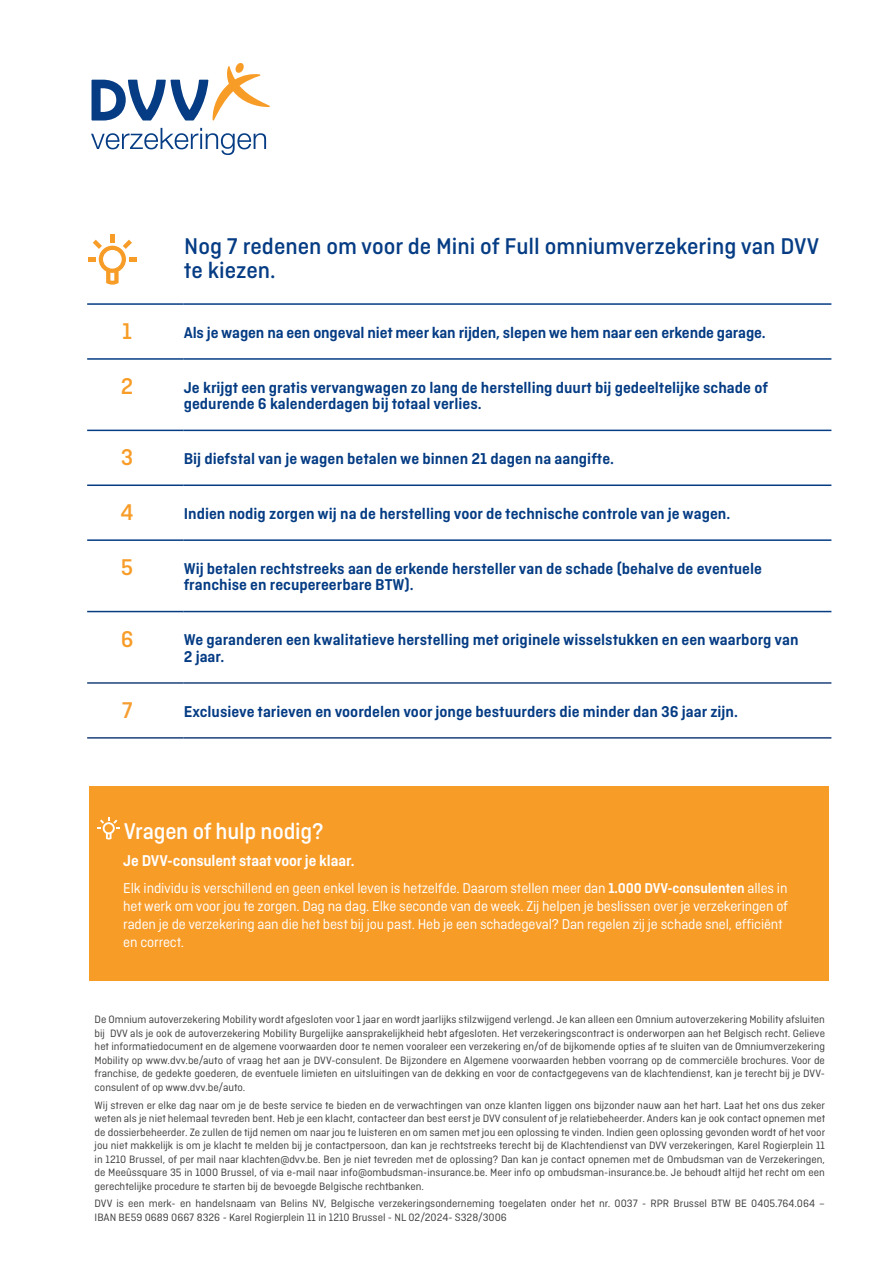
<style>
.page{position:relative;width:893px;height:1263px;background:#fff}
.page>*{position:absolute;margin:0;border:0;box-sizing:border-box;transform-origin:0 0}
.TITEL_BLAUW{font:500 24px/24px "Ciutadella";color:#053c84}
.TITEL_BLAUW-2{font:500 24px "Ciutadella";letter-spacing:-.01em;color:#fff}
.TITEL_BLAUW-3{font:500 24px "Ciutadella";color:#f89c28}
.TITEL_BLAUW-4{font:500 24px "Ciutadella";color:#f69d2f}
.HIGHLIGHT_BLAUW{font:600 16.5px/16.5px "Ciutadella";color:#053c84}
.BODY_BLACK_2PT_after{font:600 16.5px "Ciutadella";letter-spacing:-.01em;color:#fff}
.BODY_BLACK_2PT_after-2{font:15px/18px "Ciutadella";letter-spacing:-.01em;color:#fff}
.LEGAL{font:11.25px/13.5px "Ciutadella";color:#3e3e3f;text-align:justify}
.s1{font-weight:600}
</style>
<div class="page">
<hr style="left:87px;top:303px;width:97px;height:2px;background:#053c84">
<hr style="left:184px;top:303px;width:647px;height:2px;background:#053c84">
<hr style="left:87px;top:358px;width:97px;height:2px;background:#053c84">
<hr style="left:184px;top:358px;width:647px;height:2px;background:#053c84">
<hr style="left:87px;top:430px;width:97px;height:1px;background:#053c84">
<hr style="left:184px;top:430px;width:647px;height:1px;background:#053c84">
<hr style="left:87px;top:484px;width:97px;height:2px;background:#053c84">
<hr style="left:184px;top:484px;width:647px;height:2px;background:#053c84">
<hr style="left:87px;top:539px;width:97px;height:2px;background:#053c84">
<hr style="left:184px;top:539px;width:647px;height:2px;background:#053c84">
<hr style="left:87px;top:611px;width:97px;height:1px;background:#053c84">
<hr style="left:184px;top:611px;width:647px;height:1px;background:#053c84">
<hr style="left:87px;top:682px;width:97px;height:2px;background:#1b417d">
<hr style="left:184px;top:682px;width:647px;height:2px;background:#1b417d">
<hr style="left:87px;top:737px;width:97px;height:2px;background:#1b417d">
<hr style="left:184px;top:737px;width:647px;height:2px;background:#1b417d">
<div style="left:89px;top:787px;width:740px;height:194px;background:#f89c28"></div>
<svg style="left:97px;top:817px;width:23px;height:22px"></svg>
<svg style="left:92px;top:63px;width:178px;height:58px"></svg>
<svg style="left:91px;top:128px;width:175px;height:27px"></svg>
<svg style="left:89px;top:234px;width:47px;height:51px"></svg>
<p class="TITEL_BLAUW" style="left:184px;top:234px;width:637px">Nog 7 redenen om voor de Mini of Full omniumverzekering van DVV te kiezen.</p>
<p class="TITEL_BLAUW-3" style="left:122px;top:318px;width:11px">1</p>
<p class="HIGHLIGHT_BLAUW" style="left:184px;top:324px;width:584px">Als je wagen na een ongeval niet meer kan rijden, slepen we hem naar een erkende garage.</p>
<p class="TITEL_BLAUW-3" style="left:121px;top:373px;width:14px">2</p>
<p class="HIGHLIGHT_BLAUW" style="left:184px;top:379px;width:586px">Je krijgt een gratis vervangwagen zo lang de herstelling duurt bij gedeeltelijke schade of gedurende 6 kalenderdagen bij totaal verlies.</p>
<p class="TITEL_BLAUW-3" style="left:121px;top:444px;width:14px">3</p>
<p class="HIGHLIGHT_BLAUW" style="left:184px;top:450px;width:432px">Bij diefstal van je wagen betalen we binnen 21 dagen na aangifte.</p>
<p class="TITEL_BLAUW-3" style="left:121px;top:499px;width:15px">4</p>
<p class="HIGHLIGHT_BLAUW" style="left:184px;top:505px;width:548px">Indien nodig zorgen wij na de herstelling voor de technische controle van je wagen.</p>
<p class="TITEL_BLAUW-3" style="left:121px;top:554px;width:14px">5</p>
<p class="HIGHLIGHT_BLAUW" style="left:184px;top:560px;width:580px">Wij betalen rechtstreeks aan de erkende hersteller van de schade (behalve de eventuele franchise en recupereerbare BTW).</p>
<p class="TITEL_BLAUW-3" style="left:121px;top:625px;width:14px">6</p>
<p class="HIGHLIGHT_BLAUW" style="left:184px;top:631px;width:616px">We garanderen een kwalitatieve herstelling met originele wisselstukken en een waarborg van<br>2 jaar.</p>
<p class="TITEL_BLAUW-4" style="left:122px;top:697px;width:12px">7</p>
<p class="HIGHLIGHT_BLAUW" style="left:184px;top:703px;width:556px">Exclusieve tarieven en voordelen voor jonge bestuurders die minder dan 36 jaar zijn.</p>
<p class="TITEL_BLAUW-2" style="left:124px;top:817px;width:201px">Vragen of hulp nodig?</p>
<p class="BODY_BLACK_2PT_after" style="left:123px;top:852px;width:233px">Je DVV-consulent staat voor je klaar.</p>
<p class="BODY_BLACK_2PT_after-2" style="left:123px;top:879px;width:666px">Elk individu is verschillend en geen enkel leven is hetzelfde. Daarom stellen meer dan <span class="s1">1.000 DVV-consulenten</span> alles in het werk om voor jou te zorgen. Dag na dag. Elke seconde van de week. Zij helpen je beslissen over je verzekeringen of raden je de verzekering aan die het best bij jou past. Heb je een schadegeval? Dan regelen zij je schade snel, efficiënt en correct.</p>
<p class="LEGAL" style="left:95px;top:1013px;width:732px">De Omnium autoverzekering Mobility wordt afgesloten voor 1 jaar en wordt jaarlijks stilzwijgend verlengd. Je kan alleen een Omnium autoverzekering Mobility afsluiten bij DVV als je ook de autoverzekering Mobility Burgelijke aansprakelijkheid hebt afgesloten. Het verzekeringscontract is onderworpen aan het Belgisch recht. Gelieve het informatiedocument en de algemene voorwaarden door te nemen vooraleer een verzekering en/of de bijkomende opties af te sluiten van de Omniumverzekering Mobility op www.dvv.be/auto of vraag het aan je DVV-consulent. De Bijzondere en Algemene voorwaarden hebben voorrang op de commerciële brochures. Voor de franchise, de gedekte goederen, de eventuele limieten en uitsluitingen van de dekking en voor de contactgegevens van de klachtendienst, kan je terecht bij je DVV&shy;consulent of op www.dvv.be/auto.</p>
<p class="LEGAL" style="left:95px;top:1098px;width:732px">Wij streven er elke dag naar om je de beste service te bieden en de verwachtingen van onze klanten liggen ons bijzonder nauw aan het hart. Laat het ons dus zeker weten als je niet helemaal tevreden bent. Heb je een klacht, contacteer dan best eerst je DVV consulent of je relatiebeheerder. Anders kan je ook contact opnemen met de dossierbeheerder. Ze zullen de tijd nemen om naar jou te luisteren en om samen met jou een oplossing te vinden. Indien geen oplossing gevonden wordt of het voor jou niet makkelijk is om je klacht te melden bij je contactpersoon, dan kan je rechtstreeks terecht bij de Klachtendienst van DVV verzekeringen, Karel Rogierplein 11 in 1210 Brussel, of per mail naar klachten@dvv.be. Ben je niet tevreden met de oplossing? Dan kan je contact opnemen met de Ombudsman van de Verzekeringen, de Meeûssquare 35 in 1000 Brussel, of via e-mail naar info@ombudsman-insurance.be. Meer info op ombudsman-insurance.be. Je behoudt altijd het recht om een gerechtelijke procedure te starten bij de bevoegde Belgische rechtbanken.</p>
<p class="LEGAL" style="left:95px;top:1197px;width:732px">DVV is een merk- en handelsnaam van Belins NV, Belgische verzekeringsonderneming toegelaten onder het nr. 0037 - RPR Brussel BTW BE 0405.764.064 –<br>IBAN BE59 0689 0667 8326 - Karel Rogierplein 11 in 1210 Brussel - NL 02/2024- S328/3006</p>
</div>
